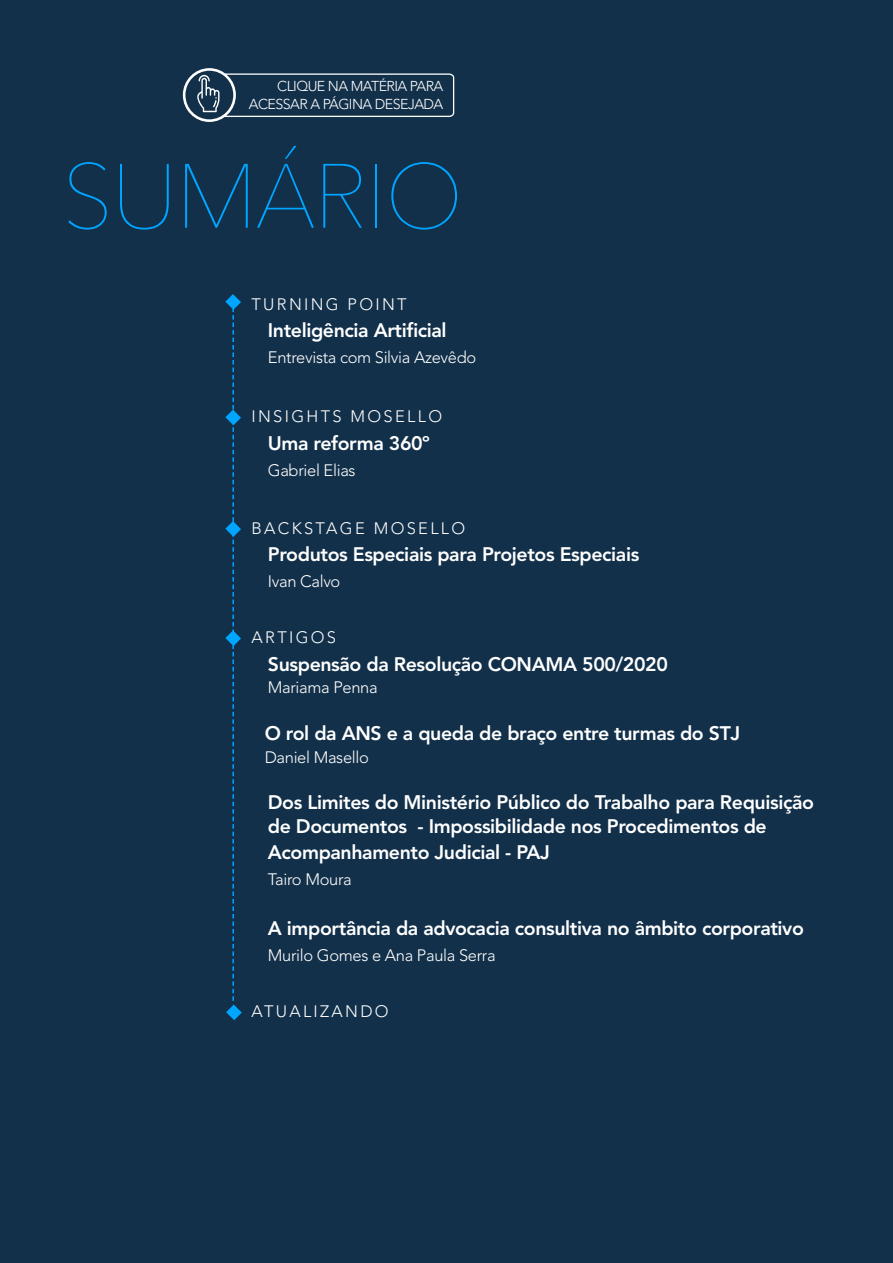
<style>
.page{position:relative;width:893px;height:1263px;background:#12304a}
.page>*{position:absolute;margin:0;border:0;box-sizing:border-box;transform-origin:0 0}
.t1{font:200 90.15px "Avenir Next";letter-spacing:-.02em;color:#00a5ff}
.t2{font:800 19.5px/24px "Avenir LT Std";letter-spacing:-.02em;color:#fff}
.t3{font:300 16.5px "Avenir LT Std";letter-spacing:-.02em;color:#fff}
.t4{font:300 16.5px "Avenir LT Std";letter-spacing:.14em;color:#fff}
.t5{font:300 14.25px/18.1px "Avenir LT Std";letter-spacing:-.04em;color:#fff;text-align:right}
</style>
<div class="page">
<div style="left:183px;top:68px;width:53px;height:54px;border:3px solid #fff;border-radius:50%"></div>
<svg style="left:197px;top:73px;width:258px;height:45px"></svg>
<svg style="left:225px;top:294px;width:17px;height:726px"></svg>
<p class="t5" style="left:249px;top:77px;width:196px">CLIQUE NA MATÉRIA PARA<br>ACESSAR A PÁGINA DESEJADA</p>
<h1 class="t1" style="left:62px;top:120px;width:403px">SUMÁRIO</h1>
<p class="t4" style="left:252px;top:294px;width:157px">TURNING POINT</p>
<p class="t2" style="left:268px;top:319px;width:180px">Inteligência Artificial</p>
<p class="t3" style="left:268px;top:348px;width:210px">Entrevista com Silvia Azevêdo</p>
<p class="t4" style="left:252px;top:407px;width:192px">INSIGHTS MOSELLO</p>
<p class="t2" style="left:268px;top:431px;width:164px">Uma reforma 360º</p>
<p class="t3" style="left:268px;top:460px;width:89px">Gabriel Elias</p>
<p class="t4" style="left:252px;top:518px;width:215px">BACKSTAGE MOSELLO</p>
<p class="t2" style="left:268px;top:542px;width:373px">Produtos Especiais para Projetos Especiais</p>
<p class="t3" style="left:268px;top:572px;width:74px">Ivan Calvo</p>
<p class="t4" style="left:252px;top:627px;width:86px">ARTIGOS</p>
<p class="t2" style="left:268px;top:652px;width:401px">Suspensão da Resolução CONAMA 500/2020</p>
<p class="t3" style="left:268px;top:678px;width:111px">Mariama Penna</p>
<p class="t2" style="left:265px;top:721px;width:477px">O rol da ANS e a queda de braço entre turmas do STJ</p>
<p class="t3" style="left:265px;top:747px;width:106px">Daniel Masello</p>
<p class="t2" style="left:268px;top:790px;width:548px">Dos Limites do Ministério Público do Trabalho para Requisição de Documentos - Impossibilidade nos Procedimentos de</p>
<p class="t2" style="left:268px;top:840px;width:283px">Acompanhamento Judicial - PAJ</p>
<p class="t3" style="left:268px;top:869px;width:85px">Tairo Moura</p>
<p class="t2" style="left:268px;top:917px;width:537px">A importância da advocacia consultiva no âmbito corporativo</p>
<p class="t3" style="left:268px;top:946px;width:229px">Murilo Gomes e Ana Paula Serra</p>
<p class="t4" style="left:252px;top:1002px;width:139px">ATUALIZANDO</p>
</div>
